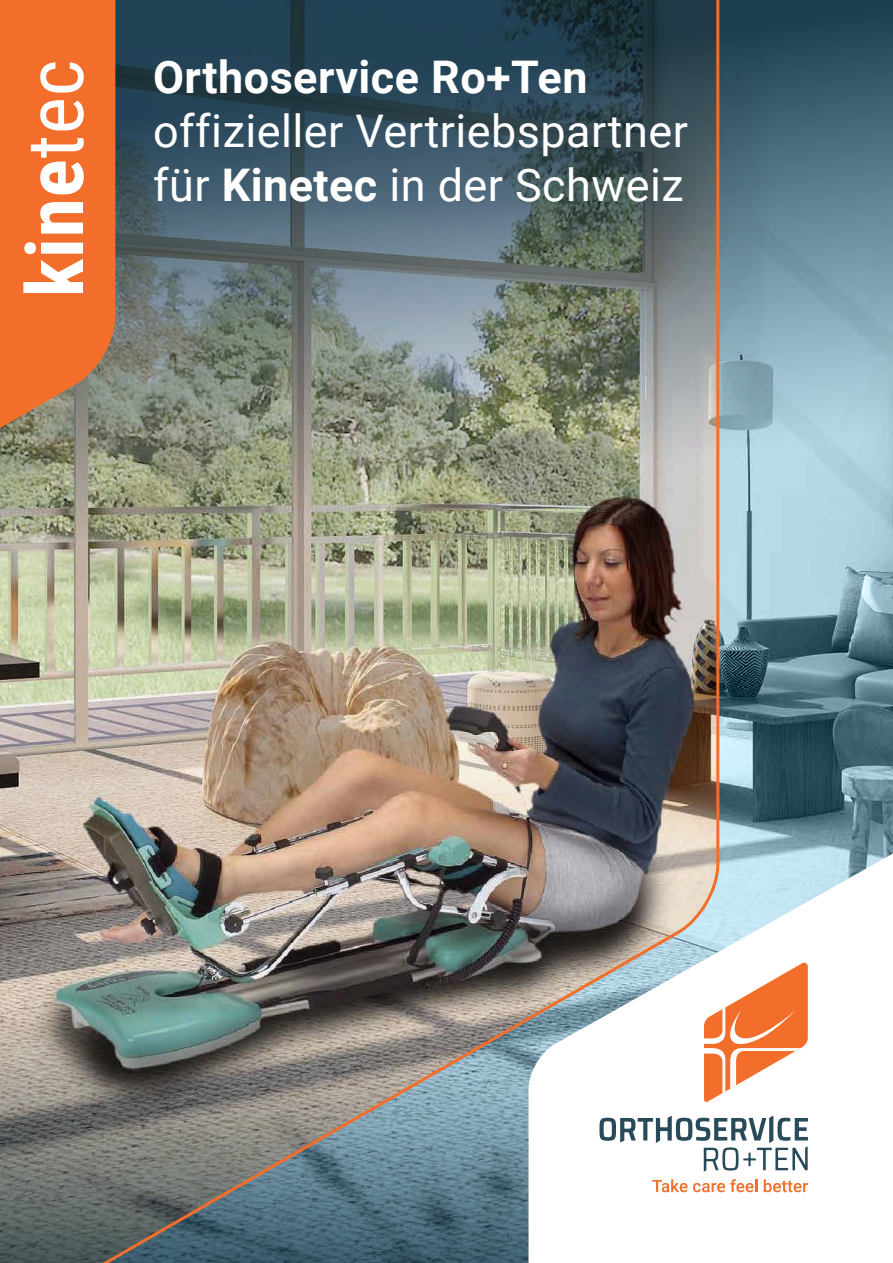
<style>
.page{position:relative;width:893px;height:1263px;background:#fff}
.page>*{position:absolute;margin:0;border:0;box-sizing:border-box;transform-origin:0 0}
.t1{font:700 79.5px "Roboto Condensed";color:#fff}
.t2{font:45px/54px "Roboto";letter-spacing:.01em;color:#fff}
.t3{font:700 45px "Roboto";letter-spacing:.01em;color:#fff}
.s1{font-weight:400}
.s2{font-weight:700}
</style>
<div class="page">
<img style="left:721px;top:621px;width:172px;height:146px">
<svg style="left:721px;top:0;width:172px;height:621px;background:#799aaa"></svg>
<svg style="left:721px;top:767px;width:172px;height:75px;background:#587988"></svg>
<svg style="left:721px;top:842px;width:172px;height:351px"></svg>
<svg style="left:721px;top:1116px;width:87px;height:55px"></svg>
<svg style="left:721px;top:1179px;width:36px;height:13px"></svg>
<svg style="left:764px;top:1179px;width:44px;height:13px"></svg>
<svg style="left:721px;top:962px;width:87px;height:140px"></svg>
<img style="left:0;top:0;width:721px;height:1263px">
<h1 class="t1" style="left:-1px;top:297px;width:239px;rotate:-90deg">kine<span class="s1">tec</span></h1>
<p class="t3" style="left:153px;top:46px;width:436px">Orthoservice Ro+Ten</p>
<p class="t2" style="left:153px;top:103px;width:536px">offizieller Vertriebspartner für <span class="s2">Kinetec</span> in der Schweiz</p>
</div>
